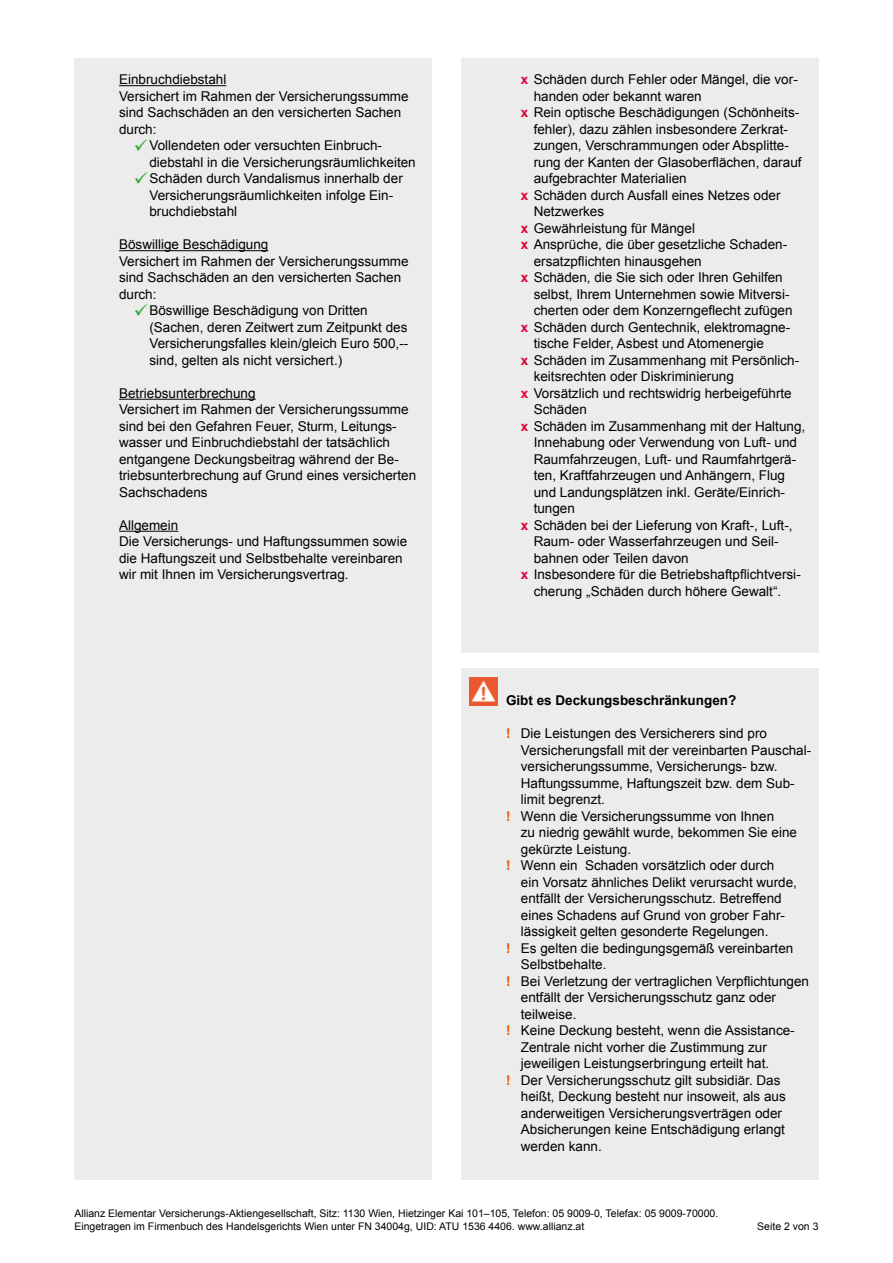
<style>
.page{position:relative;width:893px;height:1263px;background:#fff}
.page>*{position:absolute;margin:0;border:0;box-sizing:border-box;transform-origin:0 0}
.t1{font:13.5px/16.5px "Arial";color:#000}
.t2{font:700 13.5px "Arial";color:#000}
.t3{font:10.5px/12.8px "Arial";color:#000}
.s1{color:#37aa32}
.s2{font-weight:700;color:#e40038}
.s3{font-weight:700;color:#ea5901}
</style>
<div class="page">
<div style="left:74px;top:58px;width:358px;height:1122px;background:#ececec"></div>
<div style="left:461px;top:58px;width:358px;height:594px;background:#ececec"></div>
<div style="left:461px;top:668px;width:358px;height:512px;background:#ececec"></div>
<hr style="left:119px;top:85px;width:107px;height:1px;background:#000">
<hr style="left:119px;top:250px;width:149px;height:1px;background:#000">
<hr style="left:119px;top:399px;width:137px;height:1px;background:#000">
<hr style="left:119px;top:531px;width:59px;height:1px;background:#000">
<img style="left:470px;top:678px;width:27px;height:27px">
<p class="t1" style="left:119px;top:71px;width:291px">Einbruchdiebstahl<br>Versichert im Rahmen der Versicherungssumme sind Sachschäden an den versicherten Sachen durch:</p>
<p class="t1" style="left:149px;top:137px;width:268px;text-indent:-15px"><span class="s1">✓</span>Vollendeten oder versuchten Einbruch&shy;diebstahl in die Versicherungsräumlichkeiten</p>
<p class="t1" style="left:149px;top:170px;width:255px;text-indent:-15px"><span class="s1">✓</span>Schäden durch Vandalismus innerhalb der<br>Versicherungsräumlichkeiten infolge Ein&shy;bruchdiebstahl</p>
<p class="t1" style="left:119px;top:236px;width:291px">Böswillige Beschädigung<br>Versichert im Rahmen der Versicherungssumme sind Sachschäden an den versicherten Sachen durch:</p>
<p class="t1" style="left:149px;top:302px;width:260px;text-indent:-15px"><span class="s1">✓</span>Böswillige Beschädigung von Dritten (Sachen, deren Zeitwert zum Zeitpunkt des Versicherungsfalles klein/gleich Euro 500,-- sind, gelten als nicht versichert.)</p>
<p class="t1" style="left:119px;top:385px;width:299px">Betriebsunterbrechung<br>Versichert im Rahmen der Versicherungssumme sind bei den Gefahren Feuer, Sturm, Leitungs&shy;wasser und Einbruchdiebstahl der tatsächlich entgangene Deckungsbeitrag während der Be&shy;triebsunterbrechung auf Grund eines versicherten Sachschadens</p>
<p class="t1" style="left:119px;top:517px;width:290px">Allgemein<br>Die Versicherungs- und Haftungssummen sowie die Haftungszeit und Selbstbehalte vereinbaren wir mit Ihnen im Versicherungsvertrag.</p>
<p class="t1" style="left:521px;top:71px;width:278px"><span class="s2">x</span> Schäden durch Fehler oder Mängel, die vor-</p>
<p class="t1" style="left:534px;top:88px;width:170px">handen oder bekannt waren</p>
<p class="t1" style="left:521px;top:104px;width:280px"><span class="s2">x</span> Rein optische Beschädigungen (Schönheits-</p>
<p class="t1" style="left:534px;top:121px;width:256px">fehler), dazu zählen insbesondere Zerkrat-</p>
<p class="t1" style="left:534px;top:137px;width:257px">zungen, Verschrammungen oder Absplitte-</p>
<p class="t1" style="left:534px;top:154px;width:269px">rung der Kanten der Glasoberflächen, darauf</p>
<p class="t1" style="left:534px;top:170px;width:155px">aufgebrachter Materialien</p>
<p class="t1" style="left:521px;top:187px;width:261px"><span class="s2">x</span> Schäden durch Ausfall eines Netzes oder</p>
<p class="t1" style="left:534px;top:203px;width:72px">Netzwerkes</p>
<p class="t1" style="left:521px;top:220px;width:176px"><span class="s2">x</span> Gewährleistung für Mängel</p>
<p class="t1" style="left:521px;top:236px;width:268px"><span class="s2">x</span> Ansprüche, die über gesetzliche Schaden-</p>
<p class="t1" style="left:534px;top:253px;width:170px">ersatzpflichten hinausgehen</p>
<p class="t1" style="left:521px;top:269px;width:263px"><span class="s2">x</span> Schäden, die Sie sich oder Ihren Gehilfen</p>
<p class="t1" style="left:534px;top:286px;width:257px">selbst, Ihrem Unternehmen sowie Mitversi-</p>
<p class="t1" style="left:534px;top:302px;width:260px">cherten oder dem Konzerngeflecht zufügen</p>
<p class="t1" style="left:521px;top:319px;width:271px"><span class="s2">x</span> Schäden durch Gentechnik, elektromagne-</p>
<p class="t1" style="left:534px;top:335px;width:232px">tische Felder, Asbest und Atomenergie</p>
<p class="t1" style="left:521px;top:352px;width:280px"><span class="s2">x</span> Schäden im Zusammenhang mit Persönlich-</p>
<p class="t1" style="left:534px;top:368px;width:202px">keitsrechten oder Diskriminierung</p>
<p class="t1" style="left:521px;top:385px;width:272px"><span class="s2">x</span> Vorsätzlich und rechtswidrig herbeigeführte</p>
<p class="t1" style="left:534px;top:401px;width:55px">Schäden</p>
<p class="t1" style="left:521px;top:418px;width:286px"><span class="s2">x</span> Schäden im Zusammenhang mit der Haltung,</p>
<p class="t1" style="left:534px;top:434px;width:265px">Innehabung oder Verwendung von Luft- und</p>
<p class="t1" style="left:534px;top:451px;width:264px">Raumfahrzeugen, Luft- und Raumfahrtgerä-</p>
<p class="t1" style="left:534px;top:467px;width:253px">ten, Kraftfahrzeugen und Anhängern, Flug</p>
<p class="t1" style="left:534px;top:484px;width:253px">und Landungsplätzen inkl. Geräte/Einrich-</p>
<p class="t1" style="left:534px;top:500px;width:43px">tungen</p>
<p class="t1" style="left:521px;top:517px;width:273px"><span class="s2">x</span> Schäden bei der Lieferung von Kraft-, Luft-,</p>
<p class="t1" style="left:534px;top:533px;width:246px">Raum- oder Wasserfahrzeugen und Seil-</p>
<p class="t1" style="left:534px;top:550px;width:157px">bahnen oder Teilen davon</p>
<p class="t1" style="left:521px;top:566px;width:281px"><span class="s2">x</span> Insbesondere für die Betriebshaftpflichtversi-</p>
<p class="t1" style="left:534px;top:583px;width:249px">cherung „Schäden durch höhere Gewalt“.</p>
<p class="t2" style="left:506px;top:691px;width:232px">Gibt es Deckungsbeschränkungen?</p>
<p class="t1" style="left:506px;top:725px;width:262px"><span class="s3">!</span> Die Leistungen des Versicherers sind pro</p>
<p class="t1" style="left:521px;top:742px;width:292px">Versicherungsfall mit der vereinbarten Pauschal-</p>
<p class="t1" style="left:521px;top:758px;width:258px">versicherungssumme, Versicherungs- bzw.</p>
<p class="t1" style="left:521px;top:775px;width:275px">Haftungssumme, Haftungszeit bzw. dem Sub-</p>
<p class="t1" style="left:521px;top:791px;width:86px">limit begrenzt.</p>
<p class="t1" style="left:506px;top:808px;width:270px"><span class="s3">!</span> Wenn die Versicherungssumme von Ihnen</p>
<p class="t1" style="left:521px;top:824px;width:278px">zu niedrig gewählt wurde, bekommen Sie eine</p>
<p class="t1" style="left:521px;top:841px;width:112px">gekürzte Leistung.</p>
<p class="t1" style="left:506px;top:857px;width:270px"><span class="s3">!</span> Wenn ein Schaden vorsätzlich oder durch</p>
<p class="t1" style="left:521px;top:874px;width:278px">ein Vorsatz ähnliches Delikt verursacht wurde,</p>
<p class="t1" style="left:521px;top:890px;width:262px">entfällt der Versicherungsschutz. Betreffend</p>
<p class="t1" style="left:521px;top:907px;width:266px">eines Schadens auf Grund von grober Fahr-</p>
<p class="t1" style="left:521px;top:923px;width:249px">lässigkeit gelten gesonderte Regelungen.</p>
<p class="t1" style="left:506px;top:940px;width:289px"><span class="s3">!</span> Es gelten die bedingungsgemäß vereinbarten</p>
<p class="t1" style="left:521px;top:956px;width:87px">Selbstbehalte.</p>
<p class="t1" style="left:506px;top:973px;width:305px"><span class="s3">!</span> Bei Verletzung der vertraglichen Verpflichtungen</p>
<p class="t1" style="left:521px;top:989px;width:257px">entfällt der Versicherungsschutz ganz oder</p>
<p class="t1" style="left:521px;top:1006px;width:57px">teilweise.</p>
<p class="t1" style="left:506px;top:1022px;width:290px"><span class="s3">!</span> Keine Deckung besteht, wenn die Assistance-</p>
<p class="t1" style="left:521px;top:1039px;width:248px">Zentrale nicht vorher die Zustimmung zur</p>
<p class="t1" style="left:521px;top:1055px;width:250px">jeweiligen Leistungserbringung erteilt hat.</p>
<p class="t1" style="left:506px;top:1072px;width:276px"><span class="s3">!</span> Der Versicherungsschutz gilt subsidiär. Das</p>
<p class="t1" style="left:521px;top:1088px;width:266px">heißt, Deckung besteht nur insoweit, als aus</p>
<p class="t1" style="left:521px;top:1105px;width:263px">anderweitigen Versicherungsverträgen oder</p>
<p class="t1" style="left:521px;top:1121px;width:266px">Absicherungen keine Entschädigung erlangt</p>
<p class="t1" style="left:521px;top:1138px;width:83px">werden kann.</p>
<p class="t3" style="left:74px;top:1207px;width:645px">Allianz Elementar Versicherungs-Aktiengesellschaft, Sitz: 1130 Wien, Hietzinger Kai 101–105, Telefon: 05 9009-0, Telefax: 05 9009-70000.<br>Eingetragen im Firmenbuch des Handelsgerichts Wien unter FN 34004g, UID: ATU 1536 4406. www.allianz.at</p>
<p class="t3" style="left:757px;top:1219px;width:63px">Seite 2 von 3</p>
</div>
